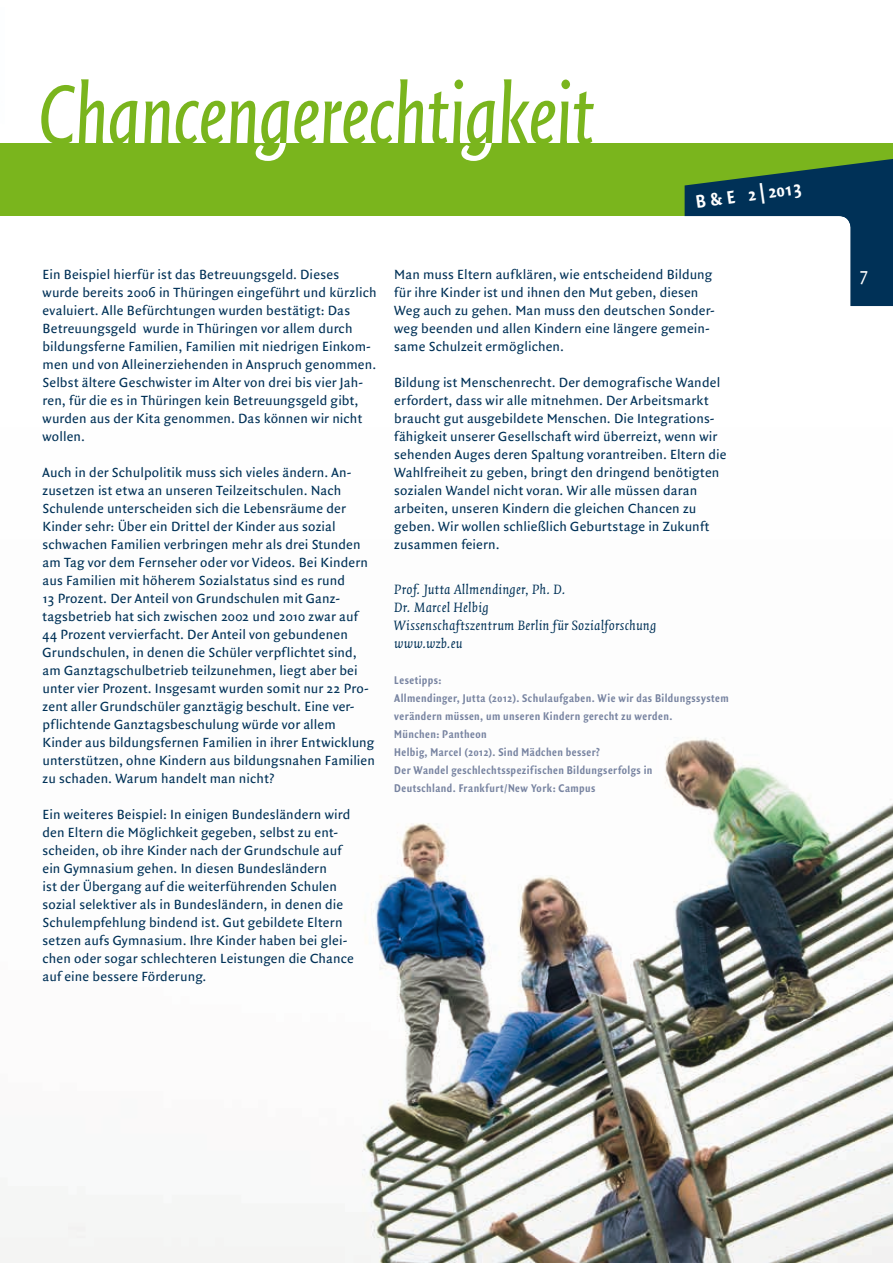
<style>
.page{position:relative;width:893px;height:1263px;background:#fff}
.page>*{position:absolute;margin:0;border:0;box-sizing:border-box;transform-origin:0 0}
.t1{font:italic 90px "Quadraat Sans Con";letter-spacing:-.015em;color:#7ab51d}
.t2{font:700 19.5px "Quadraat Sans Con";color:#fff}
.t3{font:19.5px "Quadraat Sans Con";color:#fff}
.t4{font:italic 14.55px/18px "Quadraat";letter-spacing:.02em;color:#003157}
.t5{font:14.25px/18px "Quadraat Sans";letter-spacing:.01em;color:#003157}
.t6{font:700 12px/18px "Quadraat Sans Con";letter-spacing:.035em;color:#7884a1}
</style>
<div class="page">
<div style="left:0;top:143px;width:893px;height:73px;background:#7ab51d"></div>
<img style="left:0;top:738px;width:893px;height:525px">
<svg style="left:684px;top:159px;width:209px;height:147px"></svg>
<h1 class="t1" style="left:39px;top:64px;width:558px">Chancengerechtigkeit</h1>
<h2 class="t2" style="left:694px;top:191px;width:108px;rotate:-8deg">B &amp; E 2 | 2013</h2>
<p class="t5" style="left:394px;top:266px;width:322px">Man muss Eltern aufklären, wie entscheidend Bildung für ihre Kinder ist und ihnen den Mut geben, diesen Weg auch zu gehen. Man muss den deutschen Sonder&shy;weg beenden und allen Kindern eine längere gemein&shy;same Schulzeit ermöglichen.</p>
<p class="t5" style="left:394px;top:374px;width:334px">Bildung ist Menschenrecht. Der demografische Wandel erfordert, dass wir alle mitnehmen. Der Arbeitsmarkt braucht gut ausgebildete Menschen. Die Integrations&shy;fähigkeit unserer Gesellschaft wird überreizt, wenn wir sehenden Auges deren Spaltung vorantreiben. Eltern die Wahlfreiheit zu geben, bringt den dringend benötigten sozialen Wandel nicht voran. Wir alle müssen daran arbeiten, unseren Kindern die gleichen Chancen zu geben. Wir wollen schließlich Geburtstage in Zukunft zusammen feiern.</p>
<p class="t4" style="left:394px;top:581px;width:264px">Prof. Jutta Allmendinger, Ph. D.<br>Dr. Marcel Helbig<br>Wissenschaftszentrum Berlin für Sozialforschung www.wzb.eu</p>
<p class="t6" style="left:394px;top:671px;width:336px">Lesetipps:<br>Allmendinger, Jutta (2012). Schulaufgaben. Wie wir das Bildungssystem verändern müssen, um unseren Kindern gerecht zu werden.<br>München: Pantheon<br>Helbig, Marcel (2012). Sind Mädchen besser?<br>Der Wandel geschlechtsspezifischen Bildungserfolgs in<br>Deutschland. Frankfurt/New York: Campus</p>
<p class="t5" style="left:43px;top:266px;width:298px">Ein Beispiel hierfür ist das Betreuungsgeld. Dieses</p>
<h2 class="t3" style="left:860px;top:263px;width:9px">7</h2>
<p class="t5" style="left:43px;top:284px;width:336px">wurde bereits 2006 in Thüringen eingeführt und kürzlich evaluiert. Alle Befürchtungen wurden bestätigt: Das Betreuungsgeld wurde in Thüringen vor allem durch bildungsferne Familien, Familien mit niedrigen Einkom&shy;men und von Alleinerziehenden in Anspruch genommen.<br>Selbst ältere Geschwister im Alter von drei bis vier Jah&shy;ren, für die es in Thüringen kein Betreuungsgeld gibt, wurden aus der Kita genommen. Das können wir nicht wollen.</p>
<p class="t5" style="left:43px;top:464px;width:334px">Auch in der Schulpolitik muss sich vieles ändern. An&shy;zusetzen ist etwa an unseren Teilzeitschulen. Nach Schulende unterscheiden sich die Lebensräume der Kinder sehr: Über ein Drittel der Kinder aus sozial schwachen Familien verbringen mehr als drei Stunden am Tag vor dem Fernseher oder vor Videos. Bei Kindern aus Familien mit höherem Sozialstatus sind es rund<br>13 Prozent. Der Anteil von Grundschulen mit Ganz&shy;tagsbetrieb hat sich zwischen 2002 und 2010 zwar auf 44 Prozent vervierfacht. Der Anteil von gebundenen Grundschulen, in denen die Schüler verpflichtet sind, am Ganztagschulbetrieb teilzunehmen, liegt aber bei unter vier Prozent. Insgesamt wurden somit nur 22 Pro&shy;zent aller Grundschüler ganztägig beschult. Eine ver&shy;pflichtende Ganztagsbeschulung würde vor allem Kinder aus bildungsfernen Familien in ihrer Entwicklung unterstützen, ohne Kindern aus bildungsnahen Familien zu schaden. Warum handelt man nicht?</p>
<p class="t5" style="left:43px;top:806px;width:313px">Ein weiteres Beispiel: In einigen Bundesländern wird den Eltern die Möglichkeit gegeben, selbst zu ent&shy;scheiden, ob ihre Kinder nach der Grundschule auf ein Gymnasium gehen. In diesen Bundesländern<br>ist der Übergang auf die weiterführenden Schulen sozial selektiver als in Bundesländern, in denen die Schulempfehlung bindend ist. Gut gebildete Eltern setzen aufs Gymnasium. Ihre Kinder haben bei glei&shy;chen oder sogar schlechteren Leistungen die Chance auf eine bessere Förderung.</p>
</div>
